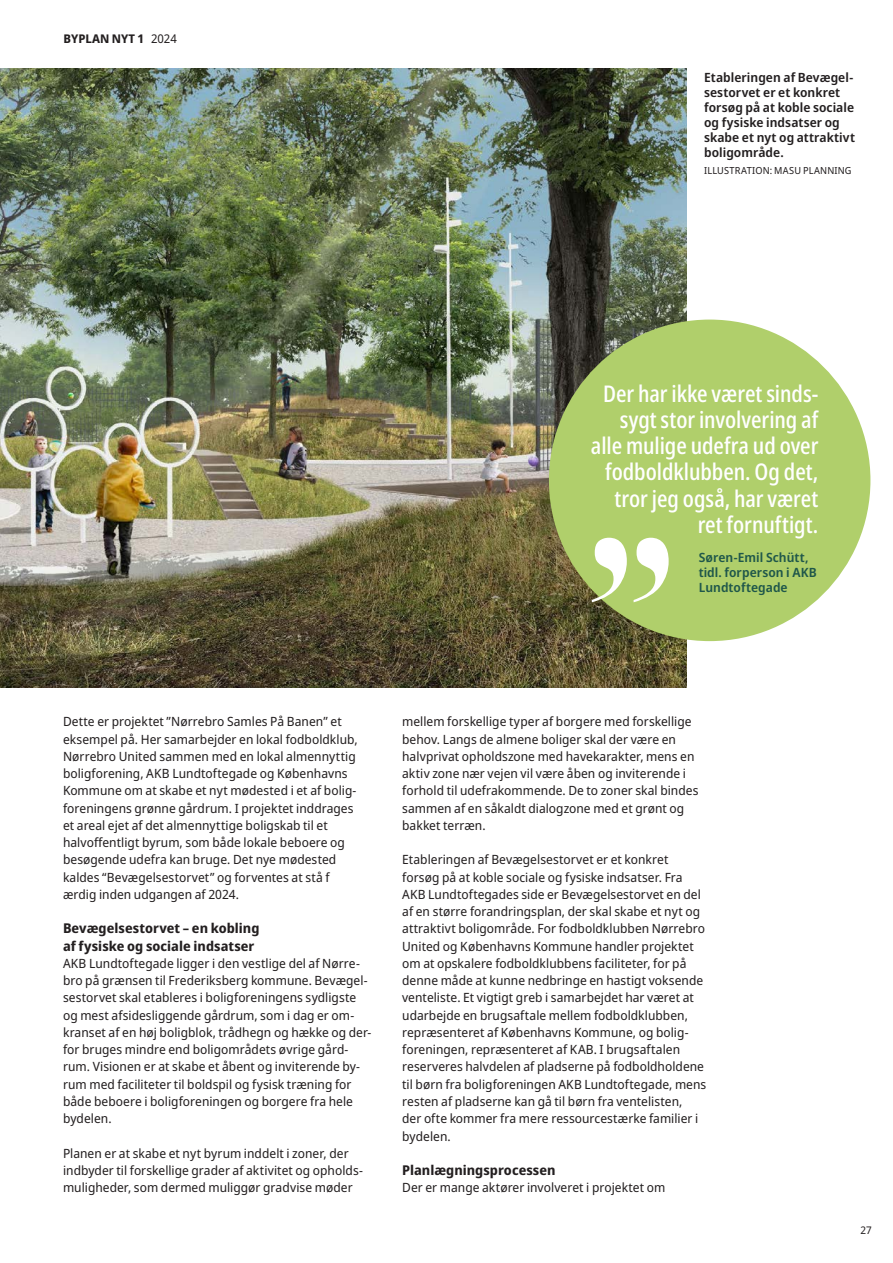
<style>
.page{position:relative;width:893px;height:1263px;background:#fff}
.page>*{position:absolute;margin:0;border:0;box-sizing:border-box;transform-origin:0 0}
.Manchet{font:500 22.95px/26.2px "Noto Sans Display Condensed";color:#fff;text-align:right}
.Brød_med_indryk{font:700 13.5px "Noto Sans Display";letter-spacing:.005em;color:#231f20}
.Brød_med_indryk-2{font:12.75px/17.2px "Noto Sans Display";letter-spacing:.005em;color:#231f20}
.Brød_med_indryk-3{font:600 12.75px/15px "Noto Sans Display";letter-spacing:.005em;color:#231f20}
.Brød_med_indryk-4{font:600 12.75px "Noto Sans Display";letter-spacing:.005em;color:#1f574a}
.t1{font:700 12px "Noto Sans Display";color:#231f20}
.t2{font:10.5px "Noto Sans Display";color:#231f20}
.Brød_med_indryk-5{font:9.75px "Noto Sans Display";letter-spacing:.015em;color:#231f20}
.s1{font-weight:400}
</style>
<div class="page">
<img style="left:0;top:68px;width:687px;height:619px">
<div style="left:549px;top:320px;width:321px;height:321px;background:#b0cf6b;border-radius:50%"></div>
<svg style="left:592px;top:538px;width:77px;height:64px"></svg>
<p class="t1" style="left:64px;top:30px;width:115px">BYPLAN NYT 1 <span class="s1">2024</span></p>
<p class="Brød_med_indryk-3" style="left:704px;top:70px;width:152px">Etableringen af Bevægel&shy;sestorvet er et konkret forsøg på at koble sociale og fysiske indsatser og skabe et nyt og attraktivt boligområde.</p>
<p class="Brød_med_indryk-5" style="left:704px;top:164px;width:149px">ILLUSTRATION: MASU PLANNING</p>
<p class="Manchet" style="left:591px;top:381px;width:229px">Der har ikke været sinds&shy;sygt stor involvering af alle mulige udefra ud over fodboldklubben. Og det, tror jeg også, har været</p>
<p class="Manchet" style="left:698px;top:512px;width:122px">ret fornuftigt.</p>
<p class="Brød_med_indryk-4" style="left:699px;top:548px;width:111px">Søren-Emil Schütt,</p>
<p class="Brød_med_indryk-4" style="left:699px;top:563px;width:120px">tidl. forperson i AKB</p>
<p class="Brød_med_indryk-4" style="left:699px;top:578px;width:90px">Lundtoftegade</p>
<p class="Brød_med_indryk-2" style="left:63px;top:713px;width:296px">Dette er projektet ”Nørrebro Samles På Banen” et eksempel på. Her samarbejder en lokal fodboldklub, Nørrebro United sammen med en lokal almennyttig boligforening, AKB Lundtoftegade og Københavns Kommune om at skabe et nyt mødested i et af bolig&shy;foreningens grønne gårdrum. I projektet inddrages et areal ejet af det almennyttige boligskab til et halvoffentligt byrum, som både lokale beboere og besøgende udefra kan bruge. Det nye mødested kaldes “Bevægelsestorvet” og forventes at stå f ærdig inden udgangen af 2024.</p>
<p class="Brød_med_indryk" style="left:63px;top:919px;width:198px">Bevægelsestorvet – en kobling</p>
<p class="Brød_med_indryk" style="left:63px;top:936px;width:193px">af fysiske og sociale indsatser</p>
<p class="Brød_med_indryk-2" style="left:63px;top:955px;width:310px">AKB Lundtoftegade ligger i den vestlige del af Nørre&shy;bro på grænsen til Frederiksberg kommune. Bevægel&shy;sestorvet skal etableres i boligforeningens sydligste og mest afsidesliggende gårdrum, som i dag er om&shy;kranset af en høj boligblok, trådhegn og hække og der&shy;for bruges mindre end boligområdets øvrige gård&shy;rum. Visionen er at skabe et åbent og inviterende by&shy;rum med faciliteter til boldspil og fysisk træning for både beboere i boligforeningen og borgere fra hele bydelen.</p>
<p class="Brød_med_indryk-2" style="left:63px;top:1145px;width:301px">Planen er at skabe et nyt byrum inddelt i zoner, der indbyder til forskellige grader af aktivitet og opholds&shy;muligheder, som dermed muliggør gradvise møder</p>
<p class="Brød_med_indryk-2" style="left:402px;top:713px;width:298px">mellem forskellige typer af borgere med forskellige behov. Langs de almene boliger skal der være en halvprivat opholdszone med havekarakter, mens en aktiv zone nær vejen vil være åben og inviterende i forhold til udefrakommende. De to zoner skal bindes sammen af en såkaldt dialogzone med et grønt og bakket terræn.</p>
<p class="Brød_med_indryk-2" style="left:402px;top:851px;width:306px">Etableringen af Bevægelsestorvet er et konkret forsøg på at koble sociale og fysiske indsatser. Fra AKB Lundtoftegades side er Bevægelsestorvet en del af en større forandringsplan, der skal skabe et nyt og attraktivt boligområde. For fodboldklubben Nørrebro United og Københavns Kommune handler projektet om at opskalere fodboldklubbens faciliteter, for på denne måde at kunne nedbringe en hastigt voksende venteliste. Et vigtigt greb i samarbejdet har været at udarbejde en brugsaftale mellem fodboldklubben, repræsenteret af Københavns Kommune, og bolig&shy;foreningen, repræsenteret af KAB. I brugsaftalen reserveres halvdelen af pladserne på fodboldholdene til børn fra boligforeningen AKB Lundtoftegade, mens resten af pladserne kan gå til børn fra ventelisten,<br>der ofte kommer fra mere ressourcestærke familier i bydelen.</p>
<p class="Brød_med_indryk" style="left:402px;top:1160px;width:155px">Planlægningsprocessen</p>
<p class="Brød_med_indryk-2" style="left:402px;top:1179px;width:265px">Der er mange aktører involveret i projektet om</p>
<p class="t2" style="left:860px;top:1223px;width:13px">27</p>
</div>
